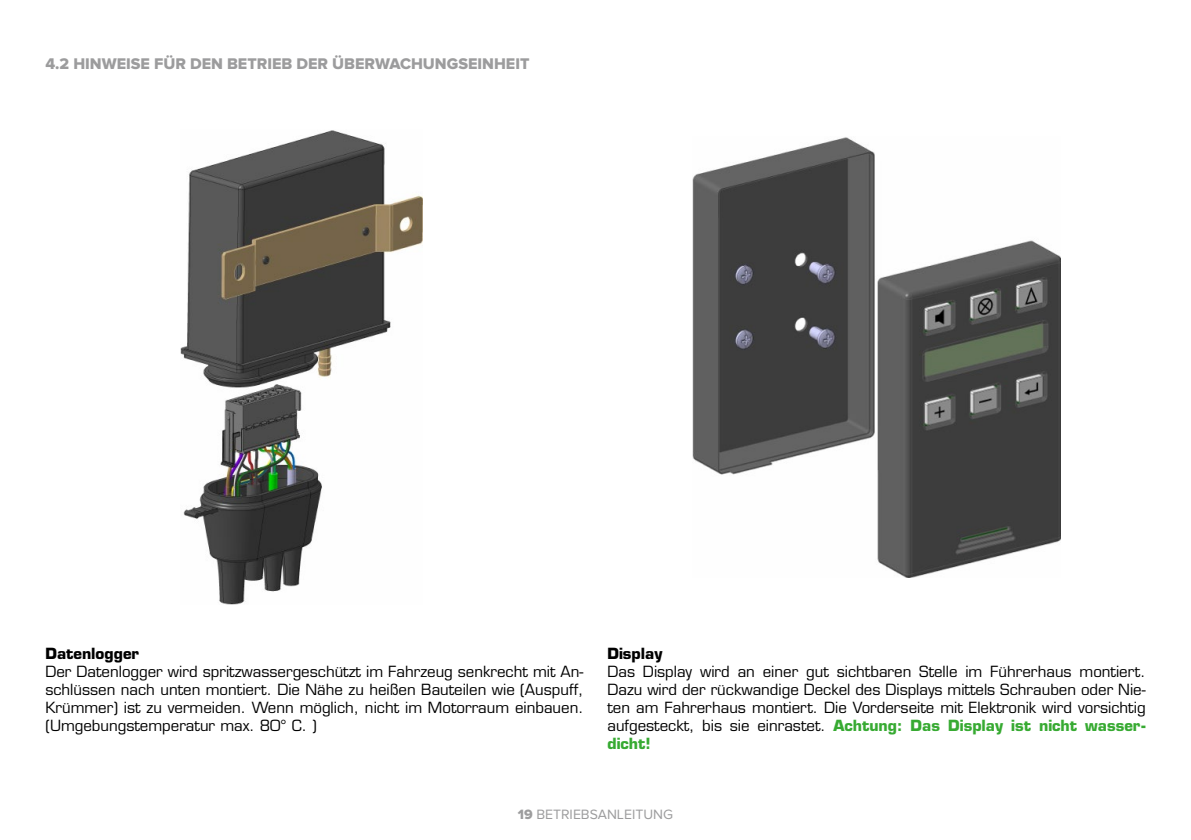
<style>
.page{position:relative;width:1191px;height:840px;background:#fff}
.page>*{position:absolute;margin:0;border:0;box-sizing:border-box;transform-origin:0 0}
.t1{font:16px "Proxima Nova Extrabld";color:#9c9c9d}
.t2{font:15px/18px "Eurostile LT Std";color:#000;text-align:justify}
.t3{font:700 15px "Eurostile LT Std";color:#000}
.t4{font:14px "Proxima Nova";color:#9c9c9d}
.s1{font-weight:700;color:#37aa32}
.s2{font-family:"Proxima Nova Extrabld"}
</style>
<div class="page">
<img style="left:693px;top:137px;width:367px;height:440px">
<img style="left:181px;top:130px;width:242px;height:474px">
<p class="t1" style="left:45px;top:55px;width:485px">4.2 HINWEISE FÜR DEN BETRIEB DER ÜBERWACHUNGSEINHEIT</p>
<p class="t3" style="left:45px;top:643px;width:95px">Datenlogger</p>
<p class="t2" style="left:45px;top:662px;width:539px">Der Datenlogger wird spritzwassergeschützt im Fahrzeug senkrecht mit An&shy;schlüssen nach unten montiert. Die Nähe zu heißen Bauteilen wie (Auspuff, Krümmer) ist zu vermeiden. Wenn möglich, nicht im Motorraum einbauen. (Umgebungstemperatur max. 80° C. )</p>
<p class="t3" style="left:607px;top:643px;width:56px">Display</p>
<p class="t2" style="left:607px;top:662px;width:539px">Das Display wird an einer gut sichtbaren Stelle im Führerhaus montiert.<br>Dazu wird der rückwandige Deckel des Displays mittels Schrauben oder Nie&shy;ten am Fahrerhaus montiert. Die Vorderseite mit Elektronik wird vorsichtig aufgesteckt, bis sie einrastet. <span class="s1">Achtung: Das Display ist nicht wasser&shy;dicht!</span></p>
<p class="t4" style="left:518px;top:805px;width:37px"><span class="s2">19</span> BETRIEBSANLEITUNG</p>
</div>
